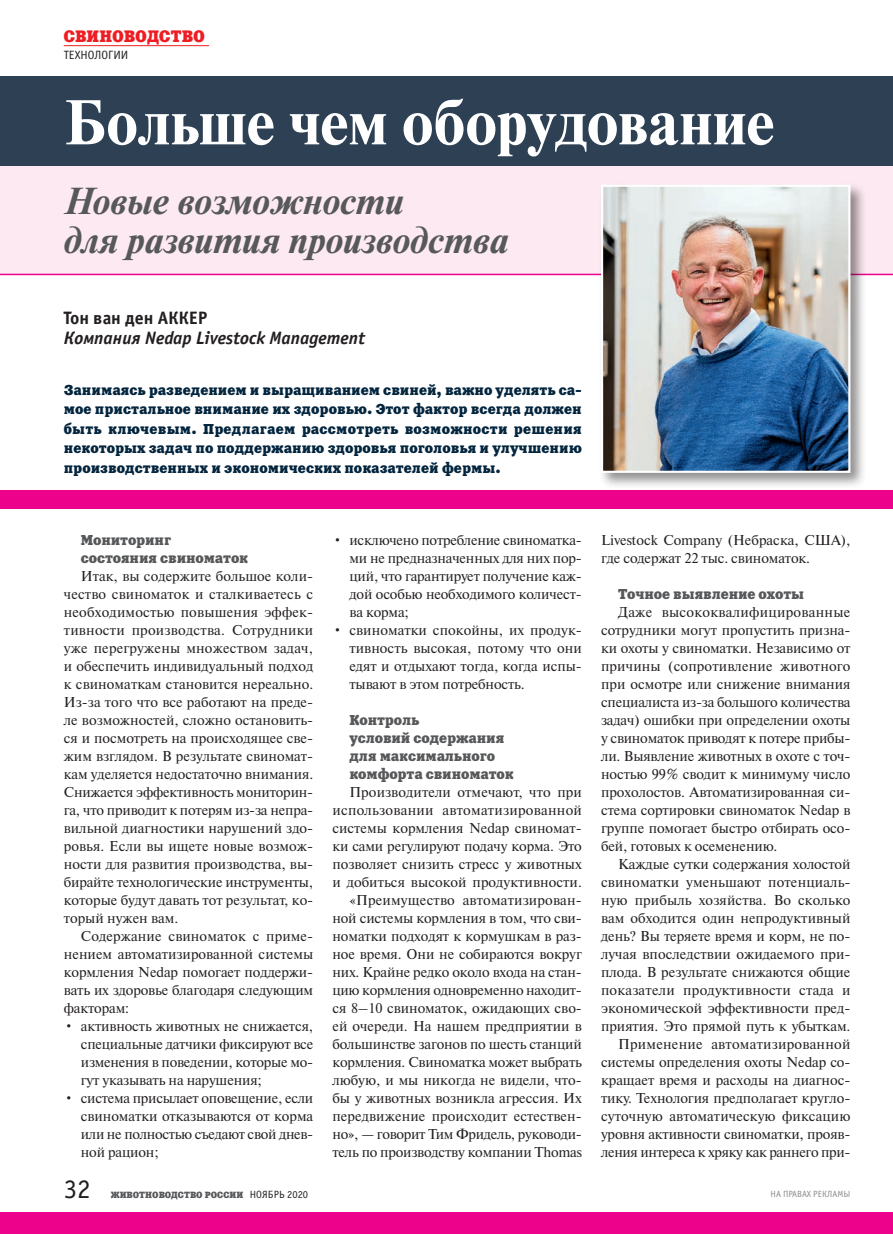
<style>
.page{position:relative;width:893px;height:1234px;background:#fff}
.page>*{position:absolute;margin:0;border:0;box-sizing:border-box;transform-origin:0 0}
.t1{font:700 63px "Newton C";color:#fff}
.t2{font:italic 700 37.5px/39px "Newton C";color:#57585a}
.t3{font:27px "Officina Sans C";color:#231f20}
.t4{font:italic 700 18px "Officina Sans C";color:#231f20}
.t5{font:700 18px "Officina Sans C";color:#231f20}
.t6{font:16.5px "Xenia C";letter-spacing:.005em;color:#ee1d23}
.t7{font:14.25px/18px "Newton C";letter-spacing:-.005em;color:#231f20;text-align:justify}
.t8{font:14.25px/19.5px "Xenia C";color:#03253e;text-align:justify}
.t9{font:14.25px/18px "Xenia C";letter-spacing:-.01em;color:#57585a}
.t10{font:12px "Officina Sans C";color:#231f20}
.t11{font:9px "Xenia C";color:#57585a}
.t12{font:9px "Officina Sans C";color:#8a8c8f}
.s1{font-family:"Officina Sans C";font-size:10.5px;color:#231f20}
</style>
<div class="page">
<hr style="left:64px;top:45px;width:145px;height:1px;background:#ee1d23">
<div style="left:0;top:77px;width:893px;height:90px;background:#2d4054"></div>
<div style="left:0;top:167px;width:893px;height:108px;background:#fce9f1"></div>
<div style="left:0;top:491px;width:893px;height:18px;background:#ed028c"></div>
<div style="left:0;top:1212px;width:893px;height:21px;background:#ed028c"></div>
<hr style="left:0;top:274px;width:893px;height:1px;background:#ed028c">
<div style="left:598px;top:182px;width:269px;height:307px;background:#231f20;opacity:.5"></div>
<img style="left:604px;top:188px;width:243px;height:282px">
<div style="left:601px;top:185px;width:249px;height:288px;border:2px solid #fff"></div>
<p class="t6" style="left:64px;top:26px;width:143px">СВИНОВОДСТВО</p>
<p class="t10" style="left:64px;top:48px;width:66px">ТЕХНОЛОГИИ</p>
<h1 class="t1" style="left:64px;top:87px;width:713px">Больше чем оборудование</h1>
<h2 class="t2" style="left:64px;top:182px;width:446px">Новые возможности<br>для развития производства</h2>
<p class="t5" style="left:64px;top:308px;width:146px">Тон ван ден АККЕР</p>
<p class="t4" style="left:64px;top:327px;width:303px">Компания Nedap Livestock Management</p>
<p class="t8" style="left:64px;top:380px;width:520px">Занимаясь разведением и выращиванием свиней, важно уделять са&shy;мое пристальное внимание их здоровью. Этот фактор всегда должен быть ключевым. Предлагаем рассмотреть возможности решения некоторых задач по поддержанию здоровья поголовья и улучшению производственных и экономических показателей фермы.</p>
<p class="t9" style="left:81px;top:531px;width:169px">Мониторинг состояния свиноматок</p>
<p class="t7" style="left:64px;top:567px;width:251px;text-indent:17px">Итак, вы содержите большое коли&shy;чество свиноматок и сталкиваетесь с необходимостью повышения эффек&shy;тивности производства. Сотрудники уже перегружены множеством задач, и обеспечить индивидуальный подход к свиноматкам становится нереально.<br>Из-за того что все работают на преде&shy;ле возможностей, сложно остановить&shy;ся и посмотреть на происходящее све&shy;жим взглядом. В результате свиномат&shy;кам уделяется недостаточно внимания.<br>Снижается эффективность мониторин&shy;га, что приводит к потерям из‑за непра&shy;вильной диагностики нарушений здо&shy;ровья. Если вы ищете новые возмож&shy;ности для развития производства, вы&shy;бирайте технологические инструменты, которые будут давать тот результат, ко&shy;торый нужен вам.</p>
<p class="t7" style="left:64px;top:927px;width:251px;text-indent:17px">Содержание свиноматок с приме&shy;нением автоматизированной системы кормления Nedap помогает поддержи&shy;вать их здоровье благодаря следующим факторам:</p>
<p class="t7" style="left:81px;top:1017px;width:234px;text-indent:-17px">• активность животных не снижается, специальные датчики фиксируют все изменения в поведении, которые мо&shy;гут указывать на нарушения;</p>
<p class="t7" style="left:81px;top:1089px;width:234px;text-indent:-17px">• система присылает оповещение, если свиноматки отказываются от корма или не полностью съедают свой днев&shy;ной рацион;</p>
<h3 class="t3" style="left:64px;top:1174px;width:28px">32</h3>
<p class="t11" style="left:111px;top:1188px;width:199px">ЖИВОТНОВОДСТВО РОССИИ <span class="s1">НОЯБРЬ 2020</span></p>
<p class="t7" style="left:349px;top:531px;width:234px;text-indent:-17px">• исключено потребление свиноматка&shy;ми не предназначенных для них пор&shy;ций, что гарантирует получение каж&shy;дой особью необходимого количест&shy;ва корма;</p>
<p class="t7" style="left:349px;top:621px;width:234px;text-indent:-17px">• свиноматки спокойны, их продук&shy;тивность высокая, потому что они едят и отдыхают тогда, когда испы&shy;тывают в этом потребность.</p>
<p class="t9" style="left:349px;top:710px;width:166px">Контроль<br>условий содержания для максимального комфорта свиноматок</p>
<p class="t7" style="left:332px;top:783px;width:251px;text-align:right">Производители отмечают, что при использовании автоматизированной системы кормления Nedap свиномат&shy;ки сами регулируют подачу корма. Это позволяет снизить стресс у животных и добиться высокой продуктивности. «Преимущество автоматизирован&shy;ной системы кормления в том, что сви&shy;номатки подходят к кормушкам в раз&shy;ное время. Они не собираются вокруг них. Крайне редко около входа на стан&shy;цию кормления одновременно находит&shy;ся 8–10 свиноматок, ожидающих сво&shy;ей очереди. На нашем предприятии в большинстве загонов по шесть станций кормления. Свиноматка может выбрать любую, и мы никогда не видели, что&shy;бы у животных возникла агрессия. Их передвижение происходит естествен&shy;но», — говорит Тим Фридель, руководи&shy;тель по производству компании Thomas</p>
<p class="t7" style="left:601px;top:531px;width:251px">Livestock Company (Небраска, США), где содержат 22 тыс. свиноматок.</p>
<p class="t9" style="left:618px;top:584px;width:188px">Точное выявление охоты</p>
<p class="t7" style="left:601px;top:603px;width:251px;text-indent:17px">Даже высококвалифицированные сотрудники могут пропустить призна&shy;ки охоты у свиноматки. Независимо от причины (сопротивление животного при осмотре или снижение внимания специалиста из‑за большого количества задач) ошибки при определении охоты у свиноматок приводят к потере прибы&shy;ли. Выявление животных в охоте с точ&shy;ностью 99% сводит к минимуму число прохолостов. Автоматизированная си&shy;стема сортировки свиноматок Nedap в группе помогает быстро отбирать осо&shy;бей, готовых к осеменению.</p>
<p class="t7" style="left:601px;top:855px;width:251px;text-align:right">Каждые сутки содержания холостой свиноматки уменьшают потенциаль&shy;ную прибыль хозяйства. Во сколько вам обходится один непродуктивный день? Вы теряете время и корм, не по&shy;лучая впоследствии ожидаемого при&shy;плода. В результате снижаются общие показатели продуктивности стада и экономической эффективности пред&shy;приятия. Это прямой путь к убыткам.<br>Применение автоматизированной системы определения охоты Nedap со&shy;кращает время и расходы на диагнос&shy;тику. Технология предполагает кругло&shy;суточную автоматическую фиксацию уровня активности свиноматки, прояв&shy;ления интереса к хряку как раннего при-</p>
<p class="t12" style="left:770px;top:1188px;width:81px">НА ПРАВАХ РЕКЛАМЫ</p>
</div>
